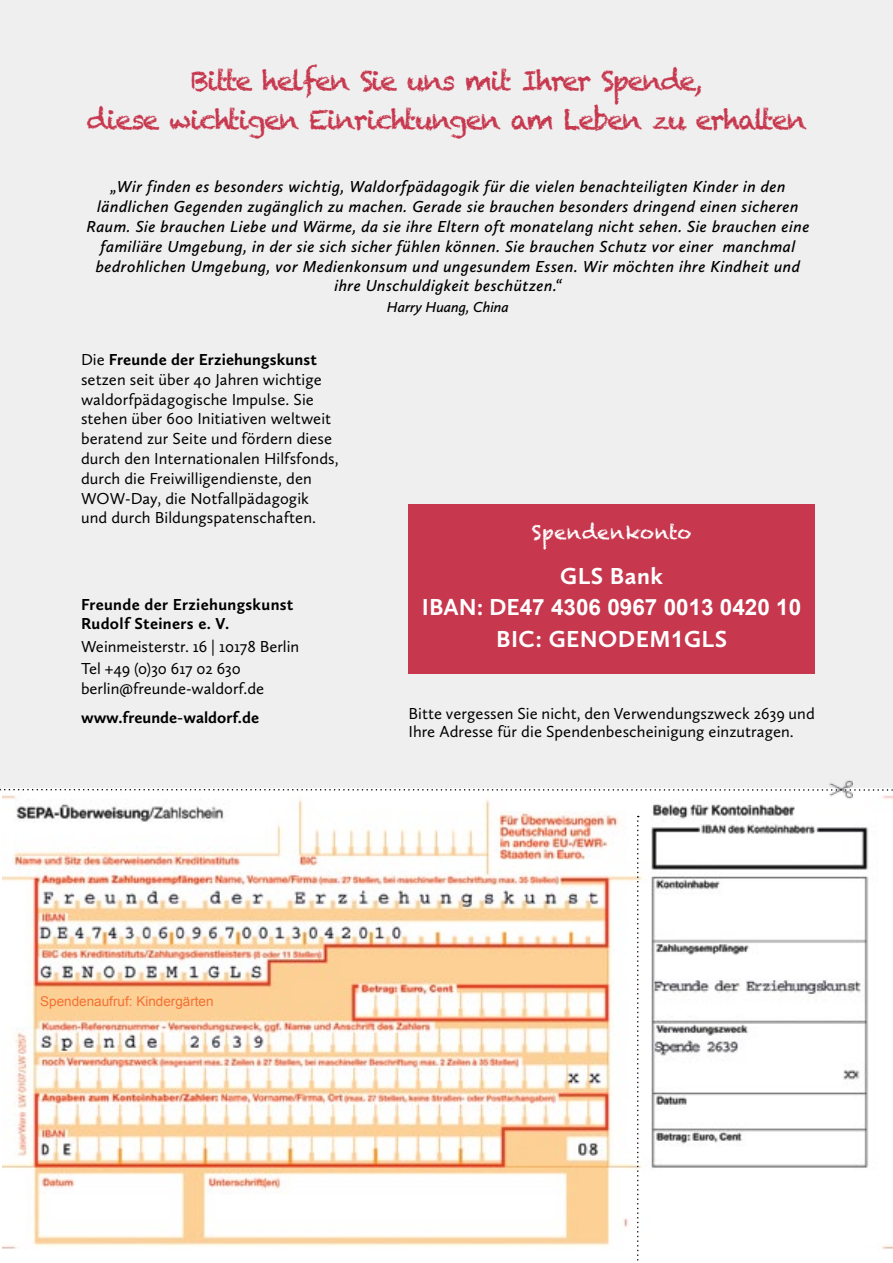
<style>
.page{position:relative;width:893px;height:1263px;background:#fff}
.page>*{position:absolute;margin:0;border:0;box-sizing:border-box;transform-origin:0 0}
.t1{font:27px/39px "Chalkduster";letter-spacing:-.07em;color:#c7374d;text-align:center}
.t2{font:700 24px "Calluna Sans";letter-spacing:.02em;color:#fff}
.t3{font:700 22.5px "Arial";color:#fff}
.t4{font:19.5px "Chalkduster";letter-spacing:.02em;color:#fff}
.t5{font:16.5px/19.8px "Calluna Sans";letter-spacing:.005em;color:#000}
.t6{font:italic 600 16.5px/19.8px "Calluna Sans";letter-spacing:.03em;color:#000;text-align:center}
.t7{font:700 16.5px/19.8px "Calluna Sans";letter-spacing:.02em;color:#000}
.t8{font:700 16.5px "Calluna Sans";color:#000}
.t9{font:italic 600 15px "Calluna Sans";color:#000}
.t10{font:13.5px "Arial";color:#f37032}
.s1{font-weight:700}
.s2{font-family:"Calluna Sans";font-size:24px}
.s3{font-family:"Arial";font-size:22.5px}
</style>
<div class="page">
<div style="left:0;top:0;width:893px;height:791px;background:#efeff0"></div>
<div style="left:408px;top:504px;width:407px;height:169px;background:#c7374d"></div>
<img style="left:3px;top:792px;width:890px;height:457px">
<svg style="left:0;top:789px;width:893px;height:2px"></svg>
<svg style="left:637px;top:816px;width:2px;height:445px"></svg>
<img style="left:830px;top:780px;width:22px;height:21px">
<h1 class="t1" style="left:87px;top:61px;width:722px">Bitte helfen Sie uns mit Ihrer Spende,<br>diese wichtigen Einrichtungen am Leben zu erhalten</h1>
<p class="t6" style="left:86px;top:177px;width:724px">„Wir finden es besonders wichtig, Waldorfpädagogik für die vielen benachteiligten Kinder in den ländlichen Gegenden zugänglich zu machen. Gerade sie brauchen besonders dringend einen sicheren Raum. Sie brauchen Liebe und Wärme, da sie ihre Eltern oft monatelang nicht sehen. Sie brauchen eine familiäre Umgebung, in der sie sich sicher fühlen können. Sie brauchen Schutz vor einer manchmal bedrohlichen Umgebung, vor Medienkonsum und ungesundem Essen. Wir möchten ihre Kindheit und ihre Unschuldigkeit beschützen.“</p>
<p class="t9" style="left:387px;top:298px;width:123px">Harry Huang, China</p>
<p class="t5" style="left:81px;top:349px;width:259px">Die <span class="s1">Freunde der Erziehungskunst </span>setzen seit über 40 Jahren wichtige waldorfpädagogische Impulse. Sie stehen über 600 Initiativen weltweit beratend zur Seite und fördern diese durch den Internationalen Hilfsfonds, durch die Freiwilligendienste, den WOW-Day, die Notfallpädagogik und durch Bildungspatenschaften.</p>
<p class="t7" style="left:81px;top:594px;width:214px">Freunde der Erziehungskunst<br>Rudolf Steiners e. V.</p>
<p class="t5" style="left:81px;top:635px;width:220px;line-height:22.5px">Weinmeisterstr. 16 | 10178 Berlin<br>Tel +49 (0)30 617 02 630</p>
<p class="t5" style="left:81px;top:678px;width:185px">berlin@freunde-waldorf.de</p>
<p class="t8" style="left:81px;top:707px;width:180px">www.freunde-waldorf.de</p>
<p class="t4" style="left:532px;top:521px;width:161px">Spendenkonto</p>
<h2 class="t2" style="left:560px;top:561px;width:104px">GLS Bank</h2>
<h3 class="t3" style="left:422px;top:593px;width:381px"><span class="s2">IBAN: DE</span>47 4306 0967 0013 0420 10</h3>
<h2 class="t2" style="left:496px;top:624px;width:233px">BIC: GENODEM<span class="s3">1</span>GLS</h2>
<p class="t5" style="left:408px;top:704px;width:408px;line-height:18px">Bitte vergessen Sie nicht, den Verwendungszweck 2639 und<br>Ihre Adresse für die Spendenbescheinigung einzutragen.</p>
<p class="t10" style="left:40px;top:992px;width:175px">Spendenaufruf: Kindergärten</p>
</div>
